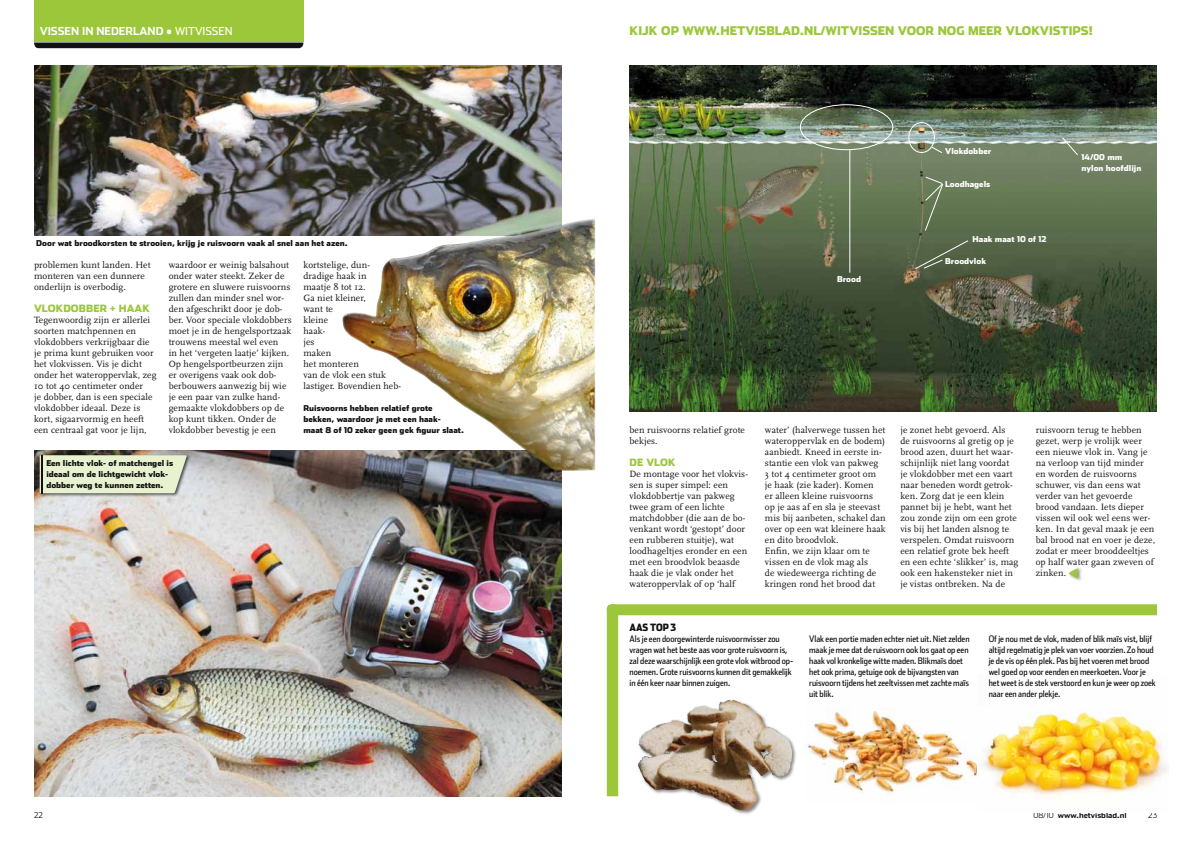
<style>
.page{position:relative;width:1191px;height:842px;background:#fff}
.page>*{position:absolute;margin:0;border:0;box-sizing:border-box;transform-origin:0 0}
.t1{font:900 11.9px "Stainless";letter-spacing:.19em;color:#9cc73b}
.t2{font:700 11px "Stainless";color:#fff}
.t3{font:900 10px "Stainless";letter-spacing:.01em;color:#9cc73b}
.t4{font:900 10px "Stainless Cond";letter-spacing:-.005em;color:#121212}
.t5{font:9.5px/11px "Scala";letter-spacing:.01em;color:#121212}
.t6{font:9px/11px "Stainless Cond";color:#121212}
.t7{font:900 8px/11px "Stainless";color:#121212}
.t8{font:900 8px/11px "Stainless";color:#fff}
.t9{font:700 8px "Stainless";color:#121212}
.t10{font:300 8px "Stainless";color:#121212}
.s1{font-weight:900}
.s2{font-weight:400}
.s3{font-weight:300}
</style>
<div class="page">
<svg style="left:34px;top:43px;width:269px;height:5px"></svg>
<div style="left:34px;top:0;width:269px;height:41px;background:#9cc73b"></div>
<img style="left:1157px;top:735px;width:10px;height:43px">
<div style="left:636px;top:698px;width:160px;height:116px;background:#121212;opacity:.5"></div>
<img style="left:607px;top:604px;width:550px;height:192px">
<img style="left:629px;top:65px;width:528px;height:346px">
<img style="left:34px;top:450px;width:527px;height:346px">
<div style="left:38px;top:453px;width:153px;height:45px;background:#121212;opacity:.75"></div>
<svg style="left:40px;top:455px;width:147px;height:38px;background:#e5eecd"></svg>
<img style="left:34px;top:65px;width:527px;height:170px">
<img style="left:342px;top:218px;width:253px;height:253px">
<div style="left:1067px;top:567px;width:15px;height:15px;background:#121212;opacity:.5"></div>
<svg style="left:1068px;top:568px;width:10px;height:10px"></svg>
<hr style="left:41px;top:455px;width:2px;height:38px;background:#121212">
<div style="left:908px;top:122px;width:27px;height:31px;border:1px solid #fff;border-radius:50%"></div>
<svg style="left:930px;top:146px;width:13px;height:8px"></svg>
<svg style="left:924px;top:176px;width:20px;height:56px"></svg>
<svg style="left:914px;top:239px;width:55px;height:31px;background:#5b694e"></svg>
<svg style="left:1061px;top:136px;width:18px;height:20px"></svg>
<div style="left:800px;top:104px;width:93px;height:46px;border:1px solid #fff;border-radius:50%"></div>
<hr style="left:849px;top:150px;width:1px;height:123px;background:#fff">
<p class="t2" style="left:40px;top:25px;width:194px">VISSEN IN NEDERLAND <span class="s1">•</span> <span class="s2">WITVISSEN</span></p>
<p class="t1" style="left:629px;top:24px;width:66px">Kijk op www</p>
<p class="t1" style="left:716px;top:24px;width:119px">.hetvisblad.nl/wit</p>
<p class="t1" style="left:849px;top:24px;width:18px">vissen</p>
<p class="t1" style="left:898px;top:24px;width:19px">voor</p>
<p class="t1" style="left:937px;top:24px;width:40px">no g meer</p>
<p class="t1" style="left:1005px;top:24px;width:19px">vlok</p>
<p class="t1" style="left:1039px;top:24px;width:17px">vistips</p>
<p class="t1" style="left:1088px;top:24px;width:6px">!</p>
<p class="t8" style="left:945px;top:145px;width:48px">Vlokdobber</p>
<p class="t8" style="left:1081px;top:151px;width:61px">14/00 mm nylon hoofdlijn</p>
<p class="t8" style="left:945px;top:178px;width:47px">Loodhagels</p>
<p class="t7" style="left:36px;top:238px;width:313px">Door wat broodkorsten te strooien, krijg je ruisvoorn vaak al snel aan het azen.</p>
<p class="t8" style="left:972px;top:233px;width:76px">Haak maat 10 of 12</p>
<p class="t5" style="left:34px;top:260px;width:118px">problemen kunt landen. Het monteren van een dunnere onderlijn is overbodig.</p>
<p class="t3" style="left:34px;top:302px;width:117px">VLOKDOBBER + HAAK</p>
<p class="t5" style="left:34px;top:315px;width:124px">Tegenwoordig zijn er allerlei soorten matchpennen en vlokdobbers verkrijgbaar die je prima kunt gebruiken voor het vlokvissen. Vis je dicht onder het wateroppervlak, zeg<br>10 tot 40 centimeter onder<br>je dobber, dan is een speciale vlokdobber ideaal. Deze is kort, sigaarvormig en heeft een centraal gat voor je lijn,</p>
<p class="t5" style="left:169px;top:260px;width:125px">waardoor er weinig balsahout onder water steekt. Zeker de grotere en sluwere ruisvoorns zullen dan minder snel wor&shy;den afgeschrikt door je dob&shy;ber. Voor speciale vlokdobbers moet je in de hengelsportzaak trouwens meestal wel even<br>in het ‘vergeten laatje’ kijken.<br>Op hengelsportbeurzen zijn er overigens vaak ook dob&shy;berbouwers aanwezig bij wie je een paar van zulke hand&shy;gemaakte vlokdobbers op de kop kunt tikken. Onder de vlokdobber bevestig je een</p>
<p class="t5" style="left:303px;top:260px;width:99px">kortstelige, dun&shy;dradige haak in<br>maatje 8 tot 12.<br>Ga niet kleiner,<br>want te<br>kleine<br>haak-<br>jes<br>maken<br>het monteren<br>van de vlok een stuk lastiger. Bovendien heb-</p>
<p class="t7" style="left:46px;top:458px;width:128px">Een lichte vlok- of matchengel is ideaal om de lichtgewicht vlok&shy;dobber weg te kunnen zetten.</p>
<p class="t7" style="left:303px;top:403px;width:162px">Ruisvoorns hebben relatief grote bekken, waardoor je met een haak-<br>maat 8 of 10 zeker geen gek figuur slaat.</p>
<p class="t8" style="left:837px;top:273px;width:25px">Brood</p>
<p class="t8" style="left:945px;top:255px;width:42px">Broodvlok</p>
<p class="t5" style="left:629px;top:425px;width:117px">ben ruisvoorns relatief grote bekjes.</p>
<p class="t3" style="left:629px;top:456px;width:48px">DE VLOK</p>
<p class="t5" style="left:629px;top:469px;width:120px">De montage voor het vlokvis&shy;sen is super simpel: een vlokdobbertje van pakweg twee gram of een lichte matchdobber (die aan de bo&shy;venkant wordt ‘gestopt’ door een rubberen stuitje), wat loodhageltjes eronder en een met een broodvlok beaasde haak die je vlak onder het wateroppervlak of op ‘half</p>
<p class="t5" style="left:765px;top:425px;width:122px">water’ (halverwege tussen het wateroppervlak en de bodem) aanbiedt. Kneed in eerste in&shy;stantie een vlok van pakweg<br>3 tot 4 centimeter groot om<br>je haak (zie kader). Komen<br>er alleen kleine ruisvoorns<br>op je aas af en sla je steevast mis bij aanbeten, schakel dan over op een wat kleinere haak en dito broodvlok.<br>Enfin, we zijn klaar om te vissen en de vlok mag als<br>de wiedeweerga richting de kringen rond het brood dat</p>
<p class="t5" style="left:900px;top:425px;width:120px">je zonet hebt gevoerd. Als<br>de ruisvoorns al gretig op je brood azen, duurt het waar&shy;schijnlijk niet lang voordat je vlokdobber met een vaart naar beneden wordt getrok&shy;ken. Zorg dat je een klein pannet bij je hebt, want het zou zonde zijn om een grote vis bij het landen alsnog te verspelen. Omdat ruisvoorn een relatief grote bek heeft en een echte ‘slikker’ is, mag ook een hakensteker niet in je vistas ontbreken. Na de</p>
<p class="t5" style="left:1035px;top:425px;width:121px">ruisvoorn terug te hebben gezet, werp je vrolijk weer een nieuwe vlok in. Vang je na verloop van tijd minder en worden de ruisvoorns schuwer, vis dan eens wat verder van het gevoerde brood vandaan. Iets dieper vissen wil ook wel eens wer&shy;ken. In dat geval maak je een bal brood nat en voer je deze, zodat er meer brooddeeltjes op half water gaan zweven of zinken.</p>
<p class="t4" style="left:629px;top:621px;width:48px">AAS TOP 3</p>
<p class="t6" style="left:629px;top:633px;width:165px">Als je een doorgewinterde ruisvoornvisser zou vragen wat het beste aas voor grote ruisvoorn is, zal deze waarschijnlijk een grote vlok witbrood op&shy;noemen. Grote ruisvoorns kunnen dit gemakkelijk in één keer naar binnen zuigen.</p>
<p class="t6" style="left:809px;top:633px;width:162px">Vlak een portie maden echter niet uit. Niet zelden maak je mee dat de ruisvoorn ook los gaat op een haak vol kronkelige witte maden. Blikmaïs doet het ook prima, getuige ook de bijvangsten van ruisvoorn tijdens het zeeltvissen met zachte maïs uit blik.</p>
<p class="t6" style="left:988px;top:633px;width:169px">Of je nou met de vlok, maden of blik maïs vist, blijf altijd regelmatig je plek van voer voorzien. Zo houd je de vis op één plek. Pas bij het voeren met brood wel goed op voor eenden en meerkoeten. Voor je het weet is de stek verstoord en kun je weer op zoek naar een ander plekje.</p>
<p class="t10" style="left:34px;top:811px;width:10px">22</p>
<p class="t9" style="left:1033px;top:810px;width:94px"><span class="s3">08/10</span> WWW.HETVISBLAD.NL</p>
<p class="t10" style="left:1148px;top:811px;width:10px">23</p>
</div>
